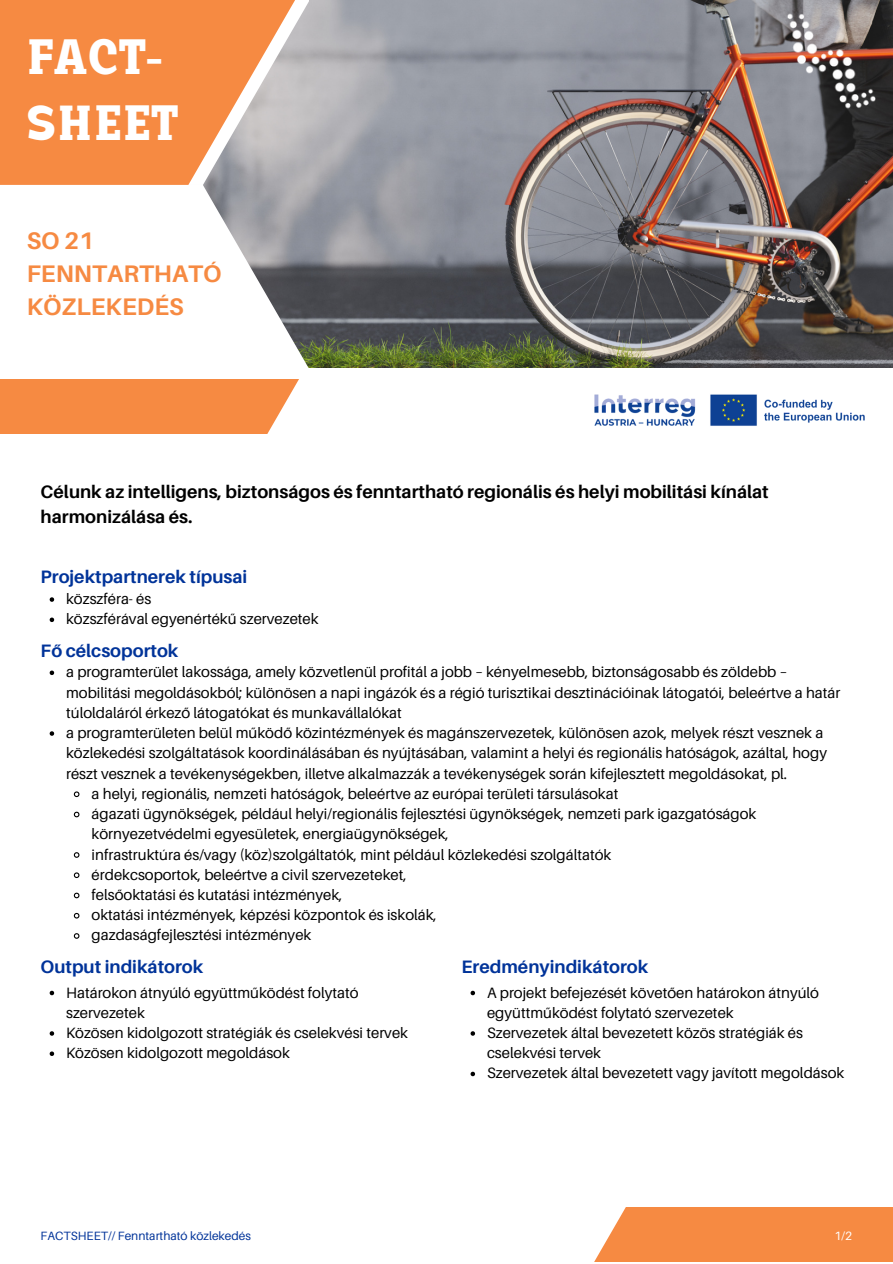
<style>
.page{position:relative;width:893px;height:1264px;background:#fff}
.page>*{position:absolute;margin:0;border:0;box-sizing:border-box;transform-origin:0 0}
.t1{font:700 48px/66.3px "Lazord Slab";color:#fff}
.t2{font:700 24px/32.5px "Aileron";color:#f68a42}
.t3{font:700 18px/24.8px "Aileron";color:#000}
.t4{font:700 18px "Aileron";color:#039}
.t5{font:15px/20.2px "Aileron";color:#000}
.t6{font:12px "Aileron";color:#039}
.t7{font:12px "Aileron";color:#fff}
</style>
<div class="page">
<img style="left:309px;top:0;width:583px;height:368px">
<img style="left:625px;top:394px;width:240px;height:32px">
<svg style="left:0;top:185px;width:309px;height:195px"></svg>
<svg style="left:295px;top:1px;width:14px;height:184px;background:#c0bec0"></svg>
<svg style="left:0;top:0;width:295px;height:185px;background:#ee955a"></svg>
<div style="left:0;top:380px;width:372px;height:54px;background:#f68a42"></div>
<svg style="left:199px;top:368px;width:426px;height:66px"></svg>
<div style="left:520px;top:1207px;width:372px;height:55px;background:#f68a42"></div>
<svg style="left:471px;top:995px;width:155px;height:267px"></svg>
<svg style="left:50px;top:670px;width:4px;height:5px"></svg>
<svg style="left:50px;top:731px;width:4px;height:4px"></svg>
<svg style="left:73px;top:791px;width:7px;height:7px"></svg>
<svg style="left:73px;top:811px;width:7px;height:7px"></svg>
<svg style="left:73px;top:852px;width:7px;height:6px"></svg>
<svg style="left:73px;top:872px;width:7px;height:6px"></svg>
<svg style="left:73px;top:892px;width:7px;height:7px"></svg>
<svg style="left:73px;top:912px;width:7px;height:7px"></svg>
<svg style="left:73px;top:933px;width:7px;height:6px"></svg>
<svg style="left:50px;top:990px;width:4px;height:5px"></svg>
<svg style="left:50px;top:1031px;width:4px;height:4px"></svg>
<svg style="left:50px;top:1051px;width:4px;height:4px"></svg>
<svg style="left:50px;top:597px;width:4px;height:5px"></svg>
<svg style="left:50px;top:617px;width:4px;height:5px"></svg>
<svg style="left:470px;top:990px;width:5px;height:5px"></svg>
<svg style="left:470px;top:1031px;width:5px;height:4px"></svg>
<svg style="left:470px;top:1071px;width:5px;height:5px"></svg>
<img style="left:770px;top:0;width:122px;height:123px">
<h1 class="t1" style="left:26px;top:30px;width:154px">FACT-<br>SHEET</h1>
<h2 class="t2" style="left:27px;top:224px;width:196px">SO 21<br>FENNTARTHATÓ<br>KÖZLEKEDÉS</h2>
<p class="t3" style="left:41px;top:479px;width:729px">Célunk az intelligens, biztonságos és fenntartható regionális és helyi mobilitási kínálat harmonizálása és.</p>
<p class="t4" style="left:41px;top:566px;width:208px">Projektpartnerek típusai</p>
<p class="t5" style="left:66px;top:588px;width:254px">közszféra- és<br>közszférával egyenértékű szervezetek</p>
<p class="t4" style="left:41px;top:639px;width:139px">Fő célcsoportok</p>
<p class="t5" style="left:66px;top:661px;width:722px">a programterület lakossága, amely közvetlenül profitál a jobb – kényelmesebb, biztonságosabb és zöldebb –</p>
<p class="t5" style="left:66px;top:682px;width:775px">mobilitási megoldásokból; különösen a napi ingázók és a régió turisztikai desztinációinak látogatói, beleértve a határ</p>
<p class="t5" style="left:66px;top:702px;width:337px">túloldaláról érkező látogatókat és munkavállalókat</p>
<p class="t5" style="left:66px;top:722px;width:758px">a programterületen belül működő közintézmények és magánszervezetek, különösen azok, melyek részt vesznek a</p>
<p class="t5" style="left:66px;top:742px;width:762px">közlekedési szolgáltatások koordinálásában és nyújtásában, valamint a helyi és regionális hatóságok, azáltal, hogy</p>
<p class="t5" style="left:66px;top:762px;width:722px">részt vesznek a tevékenységekben, illetve alkalmazzák a tevékenységek során kifejlesztett megoldásokat, pl.</p>
<p class="t5" style="left:92px;top:783px;width:528px">a helyi, regionális, nemzeti hatóságok, beleértve az európai területi társulásokat</p>
<p class="t5" style="left:92px;top:803px;width:666px">ágazati ügynökségek, például helyi/regionális fejlesztési ügynökségek, nemzeti park igazgatóságok</p>
<p class="t5" style="left:92px;top:823px;width:359px">környezetvédelmi egyesületek, energiaügynökségek,</p>
<p class="t5" style="left:92px;top:843px;width:521px">infrastruktúra és/vagy (köz)szolgáltatók, mint például közlekedési szolgáltatók</p>
<p class="t5" style="left:92px;top:864px;width:316px">érdekcsoportok, beleértve a civil szervezeteket,</p>
<p class="t5" style="left:92px;top:884px;width:252px">felsőoktatási és kutatási intézmények,</p>
<p class="t5" style="left:92px;top:904px;width:347px">oktatási intézmények, képzési központok és iskolák,</p>
<p class="t5" style="left:92px;top:924px;width:221px">gazdaságfejlesztési intézmények</p>
<p class="t4" style="left:41px;top:955px;width:164px">Output indikátorok</p>
<p class="t4" style="left:461px;top:955px;width:188px">Eredményindikátorok</p>
<p class="t5" style="left:487px;top:981px;width:359px">A projekt befejezését követően határokon átnyúló együttműködést folytató szervezetek<br>Szervezetek által bevezetett közös stratégiák és cselekvési tervek<br>Szervezetek által bevezetett vagy javított megoldások</p>
<p class="t5" style="left:66px;top:981px;width:343px">Határokon átnyúló együttműködést folytató szervezetek<br>Közösen kidolgozott stratégiák és cselekvési tervek Közösen kidolgozott megoldások</p>
<p class="t6" style="left:41px;top:1227px;width:212px">FACTSHEET// Fenntartható közlekedés</p>
<p class="t7" style="left:834px;top:1227px;width:19px">1/2</p>
</div>
